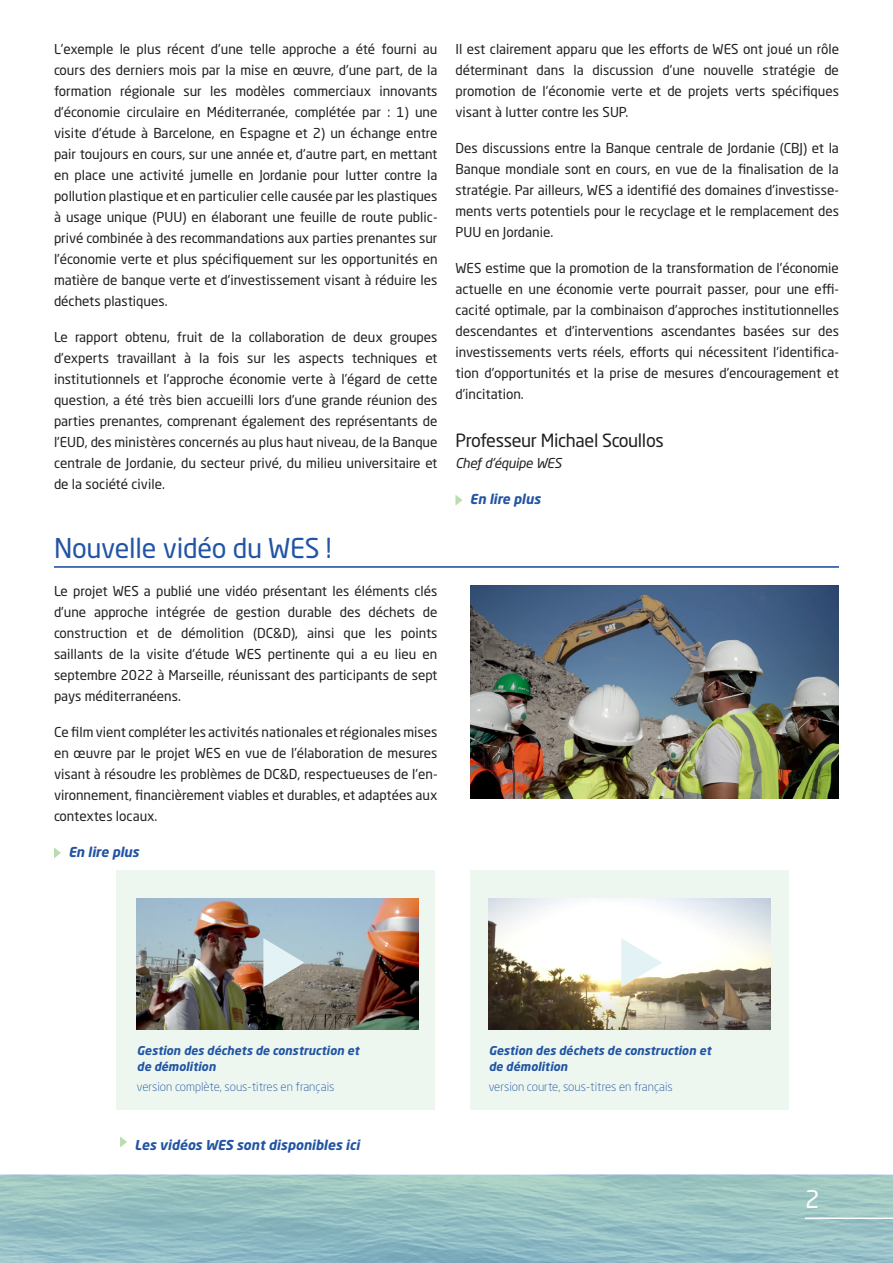
<style>
.page{position:relative;width:893px;height:1263px;background:#fff}
.page>*{position:absolute;margin:0;border:0;box-sizing:border-box;transform-origin:0 0}
.Section_Title{font:27px "Neo Sans W1 G";letter-spacing:-.01em;color:#2254a4}
.t1{font:24px "Neo Sans W1 G";color:#fff}
.Body_Text{font:18px "Neo Sans W1 G";letter-spacing:-.02em;color:#231f20}
.Body_Text-2{font:13.5px/21px "Neo Sans W1 G";color:#231f20;text-align:justify}
.Body_Text-3{font:italic 700 13.5px "Neo Sans W1 G";color:#2254a4}
.Body_Text-4{font:italic 13.5px "Neo Sans W1 G";letter-spacing:-.02em;color:#231f20}
.Body_Text-5{font:italic 700 12px/16.5px "Neo Sans W1 G";color:#2254a4}
.Body_Text-6{font:300 12px "Neo Sans W1 G";color:#2254a4}
</style>
<div class="page">
<div style="left:116px;top:870px;width:318px;height:240px;background:#edf7f0"></div>
<div style="left:471px;top:870px;width:318px;height:240px;background:#edf7f0"></div>
<svg style="left:54px;top:847px;width:7px;height:11px"></svg>
<svg style="left:455px;top:495px;width:8px;height:11px"></svg>
<hr style="left:54px;top:566px;width:785px;height:1px;background:#2254a4">
<hr style="left:54px;top:567px;width:785px;height:1px;background:#2254a4">
<img style="left:471px;top:585px;width:368px;height:213px">
<img style="left:489px;top:898px;width:282px;height:131px">
<img style="left:137px;top:898px;width:282px;height:131px">
<svg style="left:120px;top:1136px;width:7px;height:11px"></svg>
<svg style="left:263px;top:938px;width:41px;height:49px"></svg>
<svg style="left:621px;top:938px;width:41px;height:49px"></svg>
<p class="Body_Text-2" style="left:54px;top:38px;width:385px">L'exemple le plus récent d'une telle approche a été fourni au cours des derniers mois par la mise en œuvre, d'une part, de la formation régionale sur les modèles commerciaux innovants d'économie circulaire en Méditerranée, complétée par : 1) une visite d'étude à Barcelone, en Espagne et 2) un échange entre pair toujours en cours, sur une année et, d'autre part, en mettant en place une activité jumelle en Jordanie pour lutter contre la pollution plastique et en particulier celle causée par les plastiques à usage unique (PUU) en élaborant une feuille de route public&shy;privé combinée à des recommandations aux parties prenantes sur l'économie verte et plus spécifiquement sur les opportunités en matière de banque verte et d'investissement visant à réduire les déchets plastiques.</p>
<p class="Body_Text-2" style="left:54px;top:326px;width:385px">Le rapport obtenu, fruit de la collaboration de deux groupes d'experts travaillant à la fois sur les aspects techniques et institutionnels et l'approche économie verte à l’égard de cette question, a été très bien accueilli lors d’une grande réunion des parties prenantes, comprenant également des représentants de l'EUD, des ministères concernés au plus haut niveau, de la Banque centrale de Jordanie, du secteur privé, du milieu universitaire et de la société civile.</p>
<p class="Section_Title" style="left:54px;top:532px;width:279px">Nouvelle vidéo du WES !</p>
<p class="Body_Text-2" style="left:54px;top:580px;width:385px">Le projet WES a publié une vidéo présentant les éléments clés d'une approche intégrée de gestion durable des déchets de construction et de démolition (DC&amp;D), ainsi que les points saillants de la visite d'étude WES pertinente qui a eu lieu en septembre 2022 à Marseille, réunissant des participants de sept pays méditerranéens.</p>
<p class="Body_Text-2" style="left:54px;top:721px;width:385px">Ce film vient compléter les activités nationales et régionales mises en œuvre par le projet WES en vue de l’élaboration de mesures visant à résoudre les problèmes de DC&amp;D, respectueuses de l'en&shy;vironnement, financièrement viables et durables, et adaptées aux contextes locaux.</p>
<p class="Body_Text-3" style="left:68px;top:843px;width:72px">En lire plus</p>
<p class="Body_Text-2" style="left:455px;top:38px;width:385px">Il est clairement apparu que les efforts de WES ont joué un rôle déterminant dans la discussion d'une nouvelle stratégie de promotion de l'économie verte et de projets verts spécifiques visant à lutter contre les SUP.</p>
<p class="Body_Text-2" style="left:455px;top:137px;width:385px">Des discussions entre la Banque centrale de Jordanie (CBJ) et la Banque mondiale sont en cours, en vue de la finalisation de la stratégie. Par ailleurs, WES a identifié des domaines d'investisse&shy;ments verts potentiels pour le recyclage et le remplacement des PUU en Jordanie.</p>
<p class="Body_Text-2" style="left:455px;top:257px;width:385px">WES estime que la promotion de la transformation de l'économie actuelle en une économie verte pourrait passer, pour une effi&shy;cacité optimale, par la combinaison d’approches institutionnelles descendantes et d’interventions ascendantes basées sur des investissements verts réels, efforts qui nécessitent l'identifica&shy;tion d'opportunités et la prise de mesures d’encouragement et d’incitation.</p>
<p class="Body_Text" style="left:455px;top:429px;width:210px">Professeur Michael Scoullos</p>
<p class="Body_Text-4" style="left:455px;top:455px;width:108px">Chef d'équipe WES</p>
<p class="Body_Text-3" style="left:470px;top:490px;width:72px">En lire plus</p>
<p class="Body_Text-5" style="left:137px;top:1042px;width:224px">Gestion des déchets de construction et de démolition</p>
<p class="Body_Text-6" style="left:137px;top:1079px;width:199px">version complète, sous-titres en français</p>
<p class="Body_Text-3" style="left:134px;top:1137px;width:227px">Les vidéos WES sont disponibles ici</p>
<p class="Body_Text-5" style="left:489px;top:1042px;width:224px">Gestion des déchets de construction et de démolition</p>
<p class="Body_Text-6" style="left:489px;top:1079px;width:186px">version courte, sous-titres en français</p>
<h2 class="t1" style="left:805px;top:1184px;width:16px">2</h2>
</div>
